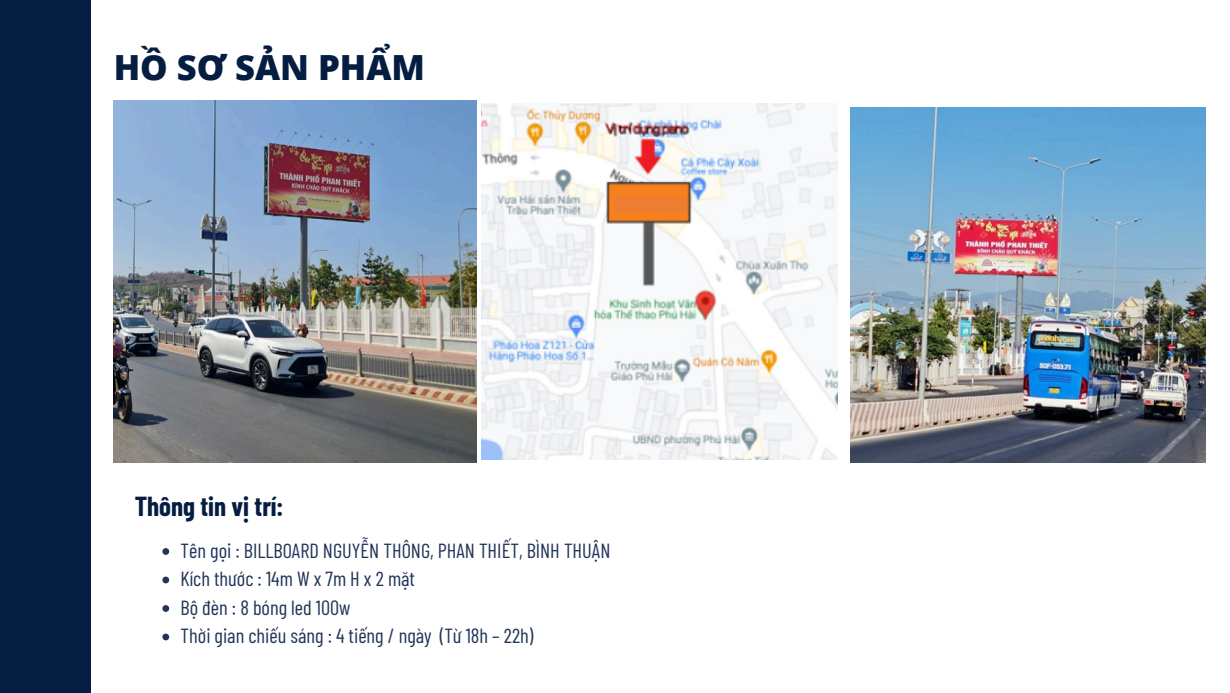
<style>
.page{position:relative;width:1230px;height:693px;background:#fff}
.page>*{position:absolute;margin:0;border:0;box-sizing:border-box;transform-origin:0 0}
.t1{font:800 34.6px "Open Sans";color:#051d40}
.t2{font:700 26.9px "Barlow Condensed";color:#051d40}
.t3{font:20.4px "Barlow Condensed";color:#213559}
</style>
<div class="page">
<div style="left:0;top:0;width:91px;height:693px;background:#051d40"></div>
<img style="left:482px;top:104px;width:355px;height:355px">
<img style="left:114px;top:100px;width:362px;height:363px">
<img style="left:850px;top:107px;width:356px;height:356px">
<svg style="left:162px;top:548px;width:7px;height:7px"></svg>
<svg style="left:162px;top:577px;width:7px;height:6px"></svg>
<svg style="left:162px;top:605px;width:7px;height:7px"></svg>
<svg style="left:162px;top:634px;width:7px;height:6px"></svg>
<h2 class="t1" style="left:114px;top:43px;width:313px">HỒ SƠ SẢN PHẨM</h2>
<p class="t2" style="left:135px;top:489px;width:150px">Thông tin vị trí:</p>
<p class="t3" style="left:181px;top:537px;width:431px">Tên gọi : BILLBOARD NGUYỄN THÔNG, PHAN THIẾT, BÌNH THUẬN</p>
<p class="t3" style="left:181px;top:566px;width:236px">Kích thước : 14m W x 7m H x 2 mặt</p>
<p class="t3" style="left:181px;top:594px;width:171px">Bộ đèn : 8 bóng led 100w</p>
<p class="t3" style="left:181px;top:623px;width:354px">Thời gian chiếu sáng : 4 tiếng / ngày (Từ 18h – 22h)</p>
</div>
